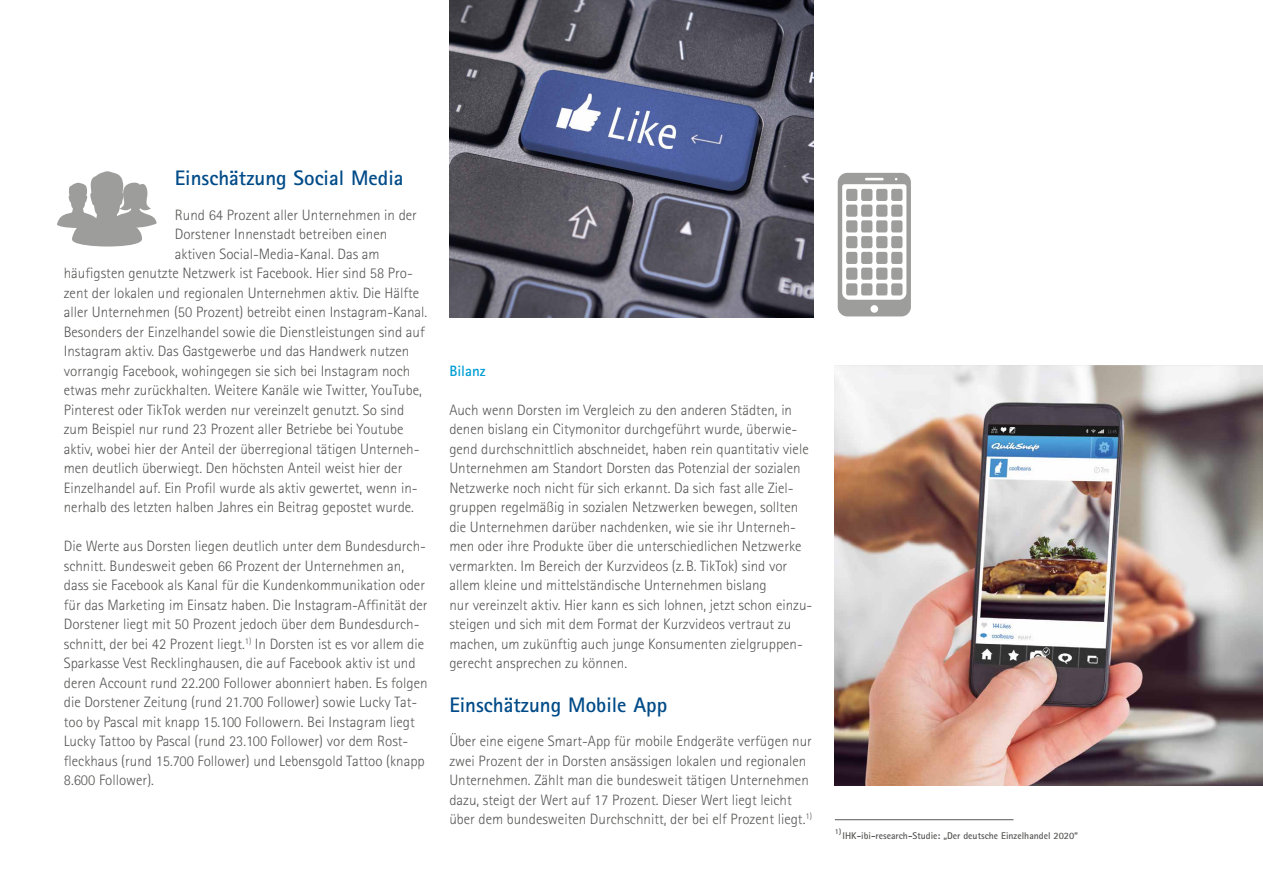
<style>
.page{position:relative;width:1263px;height:893px;background:#fff}
.page>*{position:absolute;margin:0;border:0;box-sizing:border-box;transform-origin:0 0}
.t1{font:700 21px "Rotis Sans Serif";color:#004b88}
.t2{font:300 15px/19.5px "Rotis Sans Serif";color:#575756}
.t3{font:700 15px "Rotis Sans Serif";color:#009ed4}
.t4{font:700 9.75px "Agfa Rotis Sans Serif";color:#575756}
.t5{font:700 7.5px "Agfa Rotis Sans Serif";color:#575756}
</style>
<div class="page">
<img style="left:449px;top:0;width:365px;height:317px">
<img style="left:835px;top:366px;width:428px;height:419px">
<svg style="left:57px;top:171px;width:100px;height:76px"></svg>
<svg style="left:838px;top:173px;width:73px;height:143px"></svg>
<div style="left:846px;top:189px;width:11px;height:12px;background:#9d9d9c;border-radius:2px"></div>
<div style="left:861px;top:189px;width:11px;height:12px;background:#9d9d9c;border-radius:2px"></div>
<div style="left:876px;top:189px;width:11px;height:12px;background:#9d9d9c;border-radius:2px"></div>
<div style="left:891px;top:189px;width:11px;height:12px;background:#9d9d9c;border-radius:2px"></div>
<div style="left:846px;top:205px;width:11px;height:12px;background:#9d9d9c;border-radius:2px"></div>
<div style="left:861px;top:205px;width:11px;height:12px;background:#9d9d9c;border-radius:2px"></div>
<div style="left:876px;top:205px;width:11px;height:12px;background:#9d9d9c;border-radius:2px"></div>
<div style="left:891px;top:205px;width:11px;height:12px;background:#9d9d9c;border-radius:2px"></div>
<div style="left:846px;top:220px;width:11px;height:12px;background:#9d9d9c;border-radius:2px"></div>
<div style="left:861px;top:220px;width:11px;height:12px;background:#9d9d9c;border-radius:2px"></div>
<div style="left:876px;top:220px;width:11px;height:12px;background:#9d9d9c;border-radius:2px"></div>
<div style="left:891px;top:220px;width:11px;height:12px;background:#9d9d9c;border-radius:2px"></div>
<div style="left:846px;top:236px;width:11px;height:12px;background:#9d9d9c;border-radius:2px"></div>
<div style="left:861px;top:236px;width:11px;height:12px;background:#9d9d9c;border-radius:2px"></div>
<div style="left:876px;top:236px;width:11px;height:12px;background:#9d9d9c;border-radius:2px"></div>
<div style="left:891px;top:236px;width:11px;height:12px;background:#9d9d9c;border-radius:2px"></div>
<div style="left:846px;top:252px;width:11px;height:12px;background:#9d9d9c;border-radius:2px"></div>
<div style="left:861px;top:252px;width:11px;height:12px;background:#9d9d9c;border-radius:2px"></div>
<div style="left:876px;top:252px;width:11px;height:12px;background:#9d9d9c;border-radius:2px"></div>
<div style="left:891px;top:252px;width:11px;height:12px;background:#9d9d9c;border-radius:2px"></div>
<div style="left:846px;top:268px;width:11px;height:12px;background:#9d9d9c;border-radius:2px"></div>
<div style="left:861px;top:268px;width:11px;height:12px;background:#9d9d9c;border-radius:2px"></div>
<div style="left:876px;top:268px;width:11px;height:12px;background:#9d9d9c;border-radius:2px"></div>
<div style="left:891px;top:268px;width:11px;height:12px;background:#9d9d9c;border-radius:2px"></div>
<div style="left:846px;top:283px;width:11px;height:12px;background:#9d9d9c;border-radius:2px"></div>
<div style="left:861px;top:283px;width:11px;height:12px;background:#9d9d9c;border-radius:2px"></div>
<div style="left:876px;top:283px;width:11px;height:12px;background:#9d9d9c;border-radius:2px"></div>
<div style="left:891px;top:283px;width:11px;height:12px;background:#9d9d9c;border-radius:2px"></div>
<hr style="left:835px;top:819px;width:178px;height:1px;background:#575756">
<h1 class="t1" style="left:175px;top:165px;width:230px">Einschätzung Social Media</h1>
<p class="t2" style="left:175px;top:205px;width:244px">Rund 64 Prozent aller Unternehmen in der</p>
<p class="t2" style="left:175px;top:224px;width:214px">Dorstener Innenstadt betreiben einen</p>
<p class="t2" style="left:175px;top:244px;width:206px">aktiven Social-Media-Kanal. Das am</p>
<p class="t2" style="left:64px;top:263px;width:351px">häufigsten genutzte Netzwerk ist Facebook. Hier sind 58 Pro-</p>
<p class="t2" style="left:64px;top:283px;width:357px">zent der lokalen und regionalen Unternehmen aktiv. Die Hälfte</p>
<p class="t2" style="left:64px;top:302px;width:365px">aller Unternehmen (50 Prozent) betreibt einen Instagram-Kanal.</p>
<p class="t2" style="left:64px;top:322px;width:363px">Besonders der Einzelhandel sowie die Dienstleistungen sind auf</p>
<p class="t2" style="left:64px;top:341px;width:347px">Instagram aktiv. Das Gastgewerbe und das Handwerk nutzen</p>
<p class="t2" style="left:64px;top:361px;width:348px">vorrangig Facebook, wohingegen sie sich bei Instagram noch</p>
<p class="t2" style="left:64px;top:380px;width:360px">etwas mehr zurückhalten. Weitere Kanäle wie Twitter, YouTube,</p>
<p class="t2" style="left:64px;top:400px;width:342px">Pinterest oder TikTok werden nur vereinzelt genutzt. So sind</p>
<p class="t2" style="left:64px;top:419px;width:341px">zum Beispiel nur rund 23 Prozent aller Betriebe bei Youtube</p>
<p class="t2" style="left:64px;top:439px;width:357px">aktiv, wobei hier der Anteil der überregional tätigen Unterneh-</p>
<p class="t2" style="left:64px;top:458px;width:340px">men deutlich überwiegt. Den höchsten Anteil weist hier der</p>
<p class="t2" style="left:64px;top:478px;width:355px">Einzelhandel auf. Ein Profil wurde als aktiv gewertet, wenn in-</p>
<p class="t2" style="left:64px;top:497px;width:352px">nerhalb des letzten halben Jahres ein Beitrag gepostet wurde.</p>
<p class="t2" style="left:64px;top:536px;width:365px">Die Werte aus Dorsten liegen deutlich unter dem Bundesdurch&shy;schnitt. Bundesweit geben 66 Prozent der Unternehmen an, dass sie Facebook als Kanal für die Kundenkommunikation oder für das Marketing im Einsatz haben. Die Instagram-Affinität der Dorstener liegt mit 50 Prozent jedoch über dem Bundesdurch&shy;schnitt, der bei 42 Prozent liegt.<sup>1)</sup> In Dorsten ist es vor allem die Sparkasse Vest Recklinghausen, die auf Facebook aktiv ist und deren Account rund 22.200 Follower abonniert haben. Es folgen die Dorstener Zeitung (rund 21.700 Follower) sowie Lucky Tat&shy;too by Pascal mit knapp 15.100 Followern. Bei Instagram liegt Lucky Tattoo by Pascal (rund 23.100 Follower) vor dem Rost&shy;fleckhaus (rund 15.700 Follower) und Lebensgold Tattoo (knapp 8.600 Follower).</p>
<p class="t3" style="left:449px;top:361px;width:38px">Bilanz</p>
<p class="t2" style="left:449px;top:400px;width:365px">Auch wenn Dorsten im Vergleich zu den anderen Städten, in denen bislang ein Citymonitor durchgeführt wurde, überwie&shy;gend durchschnittlich abschneidet, haben rein quantitativ viele Unternehmen am Standort Dorsten das Potenzial der sozialen Netzwerke noch nicht für sich erkannt. Da sich fast alle Ziel&shy;gruppen regelmäßig in sozialen Netzwerken bewegen, sollten die Unternehmen darüber nachdenken, wie sie ihr Unterneh&shy;men oder ihre Produkte über die unterschiedlichen Netzwerke vermarkten. Im Bereich der Kurzvideos (z.B. TikTok) sind vor allem kleine und mittelständische Unternehmen bislang<br>nur vereinzelt aktiv. Hier kann es sich lohnen, jetzt schon einzu&shy;steigen und sich mit dem Format der Kurzvideos vertraut zu machen, um zukünftig auch junge Konsumenten zielgruppen&shy;gerecht ansprechen zu können.</p>
<h1 class="t1" style="left:449px;top:691px;width:219px">Einschätzung Mobile App</h1>
<p class="t2" style="left:449px;top:731px;width:364px">Über eine eigene Smart-App für mobile Endgeräte verfügen nur zwei Prozent der in Dorsten ansässigen lokalen und regionalen Unternehmen. Zählt man die bundesweit tätigen Unternehmen dazu, steigt der Wert auf 17 Prozent. Dieser Wert liegt leicht über dem bundesweiten Durchschnitt, der bei elf Prozent liegt.<sup>1)</sup></p>
<p class="t5" style="left:835px;top:827px;width:8px">1)</p>
<p class="t4" style="left:843px;top:829px;width:237px">IHK-ibi-research-Studie: „Der deutsche Einzelhandel 2020“</p>
</div>
